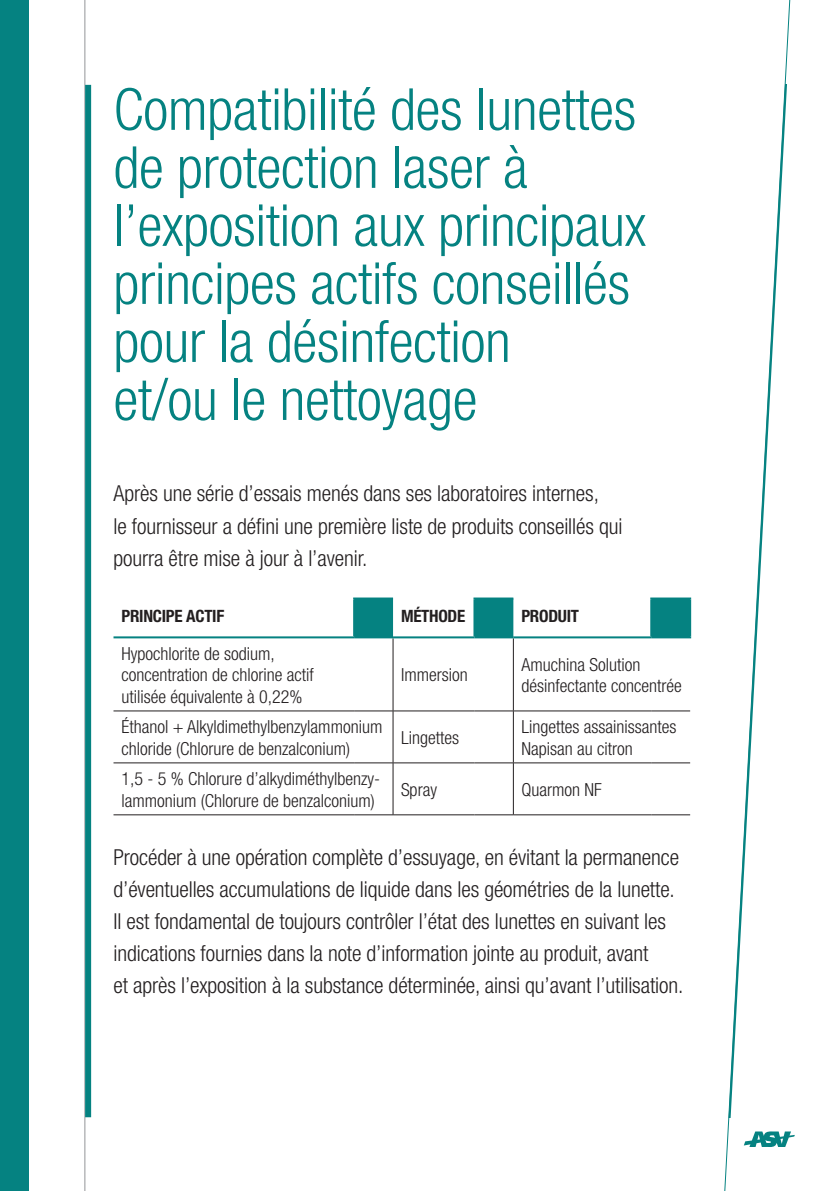
<style>
.page{position:relative;width:840px;height:1191px;background:#fff}
.page>*{position:absolute;margin:0;border:0;box-sizing:border-box;transform-origin:0 0}
.t1{font:300 condensed 58px/58px "Helvetica Neue";letter-spacing:-.005em;color:#058281}
.t2{font:300 condensed 22px/32px "Helvetica Neue";letter-spacing:-.005em;color:#231f20}
.t3{font:300 condensed 18px/21.6px "Helvetica Neue";color:#231f20}
.t4{font:700 condensed 17px "Helvetica Neue";letter-spacing:-.015em;color:#231f20}
</style>
<div class="page">
<svg style="left:728px;top:85px;width:59px;height:1032px"></svg>
<hr style="left:84px;top:0;width:1px;height:1191px;background:#939598">
<div style="left:85px;top:85px;width:6px;height:1032px;background:#058281"></div>
<svg style="left:743px;top:1131px;width:51px;height:16px"></svg>
<div style="left:0;top:0;width:28px;height:1191px;background:#058281"></div>
<svg style="left:355px;top:598px;width:333px;height:38px"></svg>
<hr style="left:392px;top:638px;width:1px;height:72px;background:#231f20">
<hr style="left:512px;top:638px;width:1px;height:72px;background:#231f20">
<hr style="left:113px;top:710px;width:241px;height:1px;background:#231f20">
<hr style="left:354px;top:710px;width:39px;height:1px;background:#231f20">
<hr style="left:393px;top:710px;width:81px;height:1px;background:#231f20">
<hr style="left:392px;top:711px;width:1px;height:51px;background:#231f20">
<hr style="left:474px;top:710px;width:39px;height:1px;background:#231f20">
<hr style="left:513px;top:710px;width:138px;height:1px;background:#231f20">
<hr style="left:512px;top:711px;width:1px;height:51px;background:#231f20">
<hr style="left:651px;top:710px;width:38px;height:1px;background:#231f20">
<hr style="left:113px;top:762px;width:241px;height:1px;background:#231f20">
<hr style="left:354px;top:762px;width:39px;height:1px;background:#231f20">
<hr style="left:393px;top:762px;width:81px;height:1px;background:#231f20">
<hr style="left:392px;top:763px;width:1px;height:51px;background:#231f20">
<hr style="left:474px;top:762px;width:39px;height:1px;background:#231f20">
<hr style="left:513px;top:762px;width:138px;height:1px;background:#231f20">
<hr style="left:512px;top:763px;width:1px;height:51px;background:#231f20">
<hr style="left:651px;top:762px;width:38px;height:1px;background:#231f20">
<hr style="left:113px;top:814px;width:241px;height:1px;background:#231f20">
<hr style="left:354px;top:814px;width:39px;height:1px;background:#231f20">
<hr style="left:393px;top:814px;width:81px;height:1px;background:#231f20">
<hr style="left:474px;top:814px;width:39px;height:1px;background:#231f20">
<hr style="left:513px;top:814px;width:138px;height:1px;background:#231f20">
<hr style="left:651px;top:814px;width:38px;height:1px;background:#231f20">
<hr style="left:113px;top:636px;width:241px;height:2px;background:#058281">
<hr style="left:393px;top:636px;width:81px;height:2px;background:#058281">
<hr style="left:513px;top:636px;width:138px;height:2px;background:#058281">
<hr style="left:353px;top:597px;width:40px;height:2px;background:#058281">
<hr style="left:353px;top:599px;width:2px;height:37px;background:#058281">
<hr style="left:473px;top:597px;width:40px;height:2px;background:#058281">
<hr style="left:473px;top:599px;width:2px;height:37px;background:#058281">
<hr style="left:650px;top:597px;width:40px;height:2px;background:#058281">
<hr style="left:650px;top:599px;width:2px;height:37px;background:#058281">
<hr style="left:688px;top:599px;width:2px;height:37px;background:#058281">
<hr style="left:354px;top:636px;width:39px;height:2px;background:#058281">
<hr style="left:474px;top:636px;width:39px;height:2px;background:#058281">
<hr style="left:651px;top:636px;width:39px;height:2px;background:#058281">
<h1 class="t1" style="left:113px;top:80px;width:534px">Compatibilité des lunettes de protection laser à l’exposition aux principaux principes actifs conseillés pour la désinfection<br>et/ou le nettoyage</h1>
<p class="t2" style="left:113px;top:477px;width:510px">Après une série d’essais menés dans ses laboratoires internes,<br>le fournisseur a défini une première liste de produits conseillés qui pourra être mise à jour à l’avenir.</p>
<p class="t4" style="left:121px;top:605px;width:104px">PRINCIPE ACTIF</p>
<p class="t4" style="left:401px;top:605px;width:66px">MÉTHODE</p>
<p class="t4" style="left:521px;top:605px;width:59px">PRODUIT</p>
<p class="t3" style="left:121px;top:642px;width:194px">Hypochlorite de sodium, concentration de chlorine actif utilisée équivalente à 0,22%</p>
<p class="t3" style="left:401px;top:664px;width:68px">Immersion</p>
<p class="t3" style="left:521px;top:653px;width:162px">Amuchina Solution désinfectante concentrée</p>
<p class="t3" style="left:121px;top:716px;width:262px">Éthanol + Alkyldimethylbenzylammonium chloride (Chlorure de benzalconium)</p>
<p class="t3" style="left:401px;top:727px;width:59px">Lingettes</p>
<p class="t3" style="left:521px;top:716px;width:156px">Lingettes assainissantes<br>Napisan au citron</p>
<p class="t3" style="left:121px;top:768px;width:260px">1,5 - 5 % Chlorure d’alkydiméthylbenzy&shy;lammonium (Chlorure de benzalconium)</p>
<p class="t3" style="left:401px;top:778px;width:38px">Spray</p>
<p class="t3" style="left:521px;top:778px;width:82px">Quarmon NF</p>
<p class="t2" style="left:113px;top:840px;width:571px">Procéder à une opération complète d’essuyage, en évitant la permanence d’éventuelles accumulations de liquide dans les géométries de la lunette.<br>Il est fondamental de toujours contrôler l’état des lunettes en suivant les indications fournies dans la note d’information jointe au produit, avant<br>et après l’exposition à la substance déterminée, ainsi qu’avant l’utilisation.</p>
</div>
